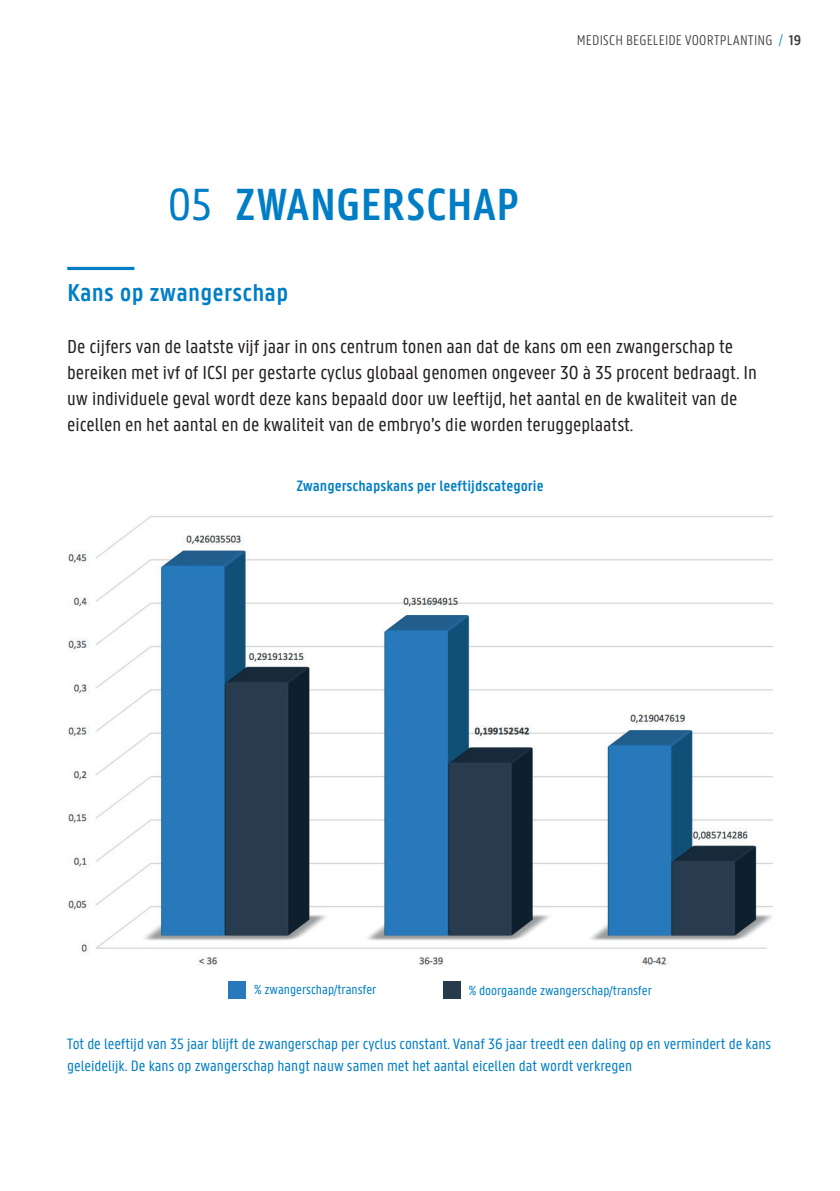
<style>
.page{position:relative;width:840px;height:1191px;background:#fff}
.page>*{position:absolute;margin:0;border:0;box-sizing:border-box;transform-origin:0 0}
.t1{font:600 48px "U Gent Panno Text";color:#007ec5}
.t2{font:600 26px "U Gent Panno Text";letter-spacing:.01em;color:#007ec5}
.t3{font:20px/26px "U Gent Panno Text";color:#231f20}
.t4{font:16px/22px "U Gent Panno Text";color:#007ec5}
.t5{font:600 16px "U Gent Panno Text";color:#007ec5}
.t6{font:300 15px "U Gent Panno Text";letter-spacing:.015em;color:#3e3e3f}
.t7{font:14px "U Gent Panno Text";color:#007ec5}
.s1{font-weight:400}
.s2{color:#0085c9}
.s3{font-weight:600}
</style>
<div class="page">
<hr style="left:67px;top:267px;width:67px;height:3px;background:#007ec5">
<img style="left:67px;top:515px;width:705px;height:451px">
<img style="left:228px;top:981px;width:17px;height:17px">
<img style="left:443px;top:981px;width:17px;height:17px">
<h1 class="t1" style="left:168px;top:175px;width:352px"><span class="s1">05</span> ZWANGERSCHAP</h1>
<p class="t6" style="left:576px;top:31px;width:226px">MEDISCH BEGELEIDE VOORTPLANTING <span class="s2">/</span> <span class="s3">19</span></p>
<h2 class="t2" style="left:67px;top:277px;width:222px">Kans op zwangerschap</h2>
<p class="t3" style="left:67px;top:333px;width:690px">De cijfers van de laatste vijf jaar in ons centrum tonen aan dat de kans om een zwangerschap te bereiken met ivf of ICSI per gestarte cyclus globaal genomen ongeveer 30 à 35 procent bedraagt. In uw individuele geval wordt deze kans bepaald door uw leeftijd, het aantal en de kwaliteit van de eicellen en het aantal en de kwaliteit van de embryo’s die worden teruggeplaatst.</p>
<p class="t5" style="left:296px;top:476px;width:249px">Zwangerschapskans per leeftijdscategorie</p>
<p class="t7" style="left:254px;top:981px;width:124px">% zwangerschap/transfer</p>
<p class="t7" style="left:468px;top:982px;width:184px">% doorgaande zwangerschap/transfer</p>
<p class="t4" style="left:67px;top:1033px;width:705px">Tot de leeftijd van 35 jaar blijft de zwangerschap per cyclus constant. Vanaf 36 jaar treedt een daling op en vermindert de kans geleidelijk. De kans op zwangerschap hangt nauw samen met het aantal eicellen dat wordt verkregen</p>
</div>
